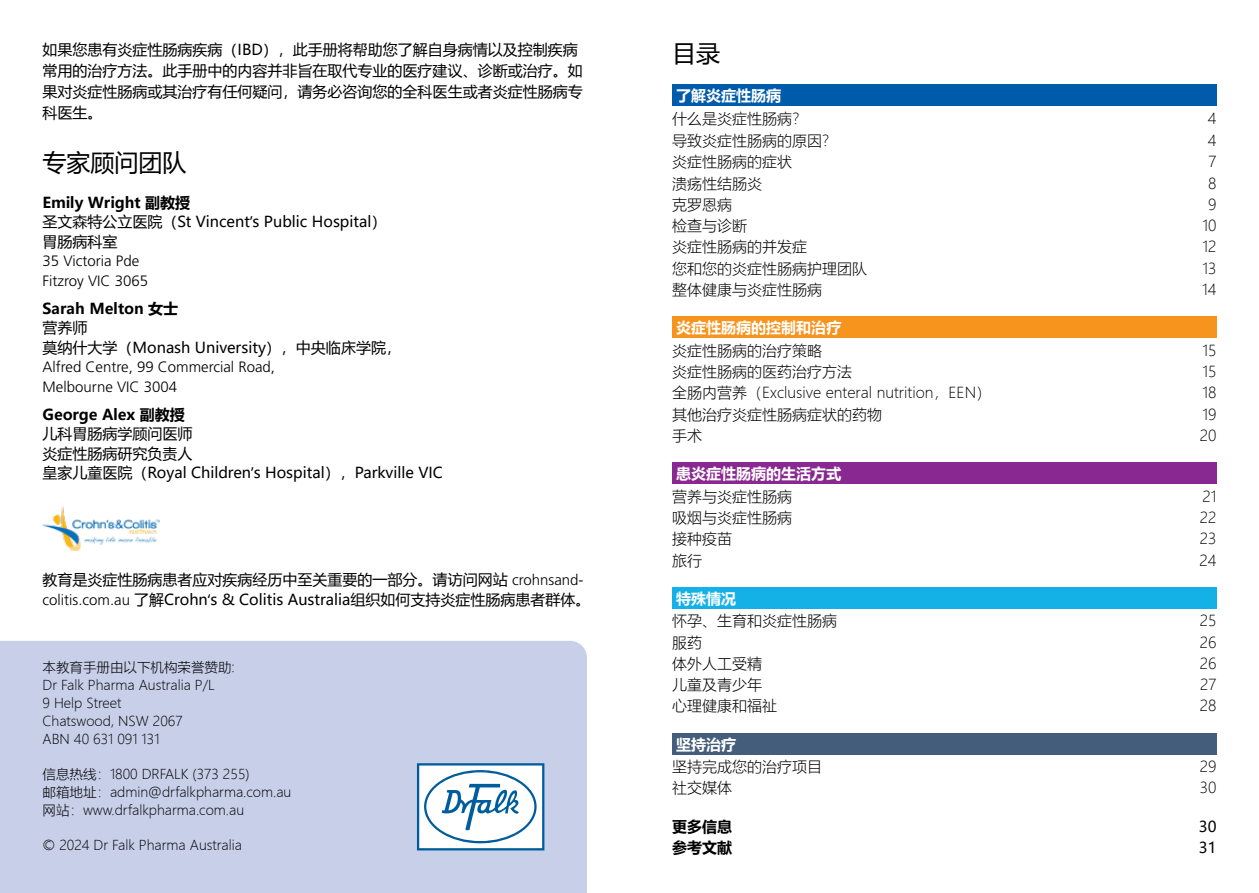
<style>
.page{position:relative;width:1259px;height:893px;background:#fff}
.page>*{position:absolute;margin:0;border:0;box-sizing:border-box;transform-origin:0 0}
.t1{font:24px "Microsoft Ya Hei";color:#000}
.t2{font:15px/19.5px "Microsoft Ya Hei";color:#000}
.t3{font:300 15px "Microsoft Ya Hei";color:#000}
.t4{font:300 15px/19.5px "Frutiger LT Std";color:#000}
.t5{font:700 15px "Microsoft Ya Hei";color:#fff}
.t6{font:700 15px "Microsoft Ya Hei";color:#000}
.t7{font:300 13.5px/18px "Microsoft Ya Hei";color:#000}
.s1{font-weight:700}
.s2{font-family:"Open Sans"}
.s3{font-family:"Frutiger LT Std";font-weight:300}
</style>
<div class="page">
<div style="left:0;top:641px;width:587px;height:252px;background:#c7cfe9"></div>
<img style="left:43px;top:506px;width:116px;height:44px">
<svg style="left:417px;top:763px;width:127px;height:87px"></svg>
<div style="left:672px;top:85px;width:544px;height:21px;background:#005baa"></div>
<div style="left:672px;top:317px;width:544px;height:21px;background:#f7941e"></div>
<div style="left:672px;top:463px;width:544px;height:21px;background:#892890"></div>
<div style="left:672px;top:587px;width:544px;height:21px;background:#14b1e7"></div>
<div style="left:672px;top:733px;width:544px;height:21px;background:#445d7b"></div>
<p class="t2" style="left:43px;top:38px;width:541px;line-height:21px">如果您患有炎症性肠病疾病（IBD），此手册将帮助您了解自身病情以及控制疾病常用的治疗方法。此手册中的内容并非旨在取代专业的医疗建议、诊断或治疗。如果对炎症性肠病或其治疗有任何疑问，请务必咨询您的全科医生或者炎症性肠病专科医生。</p>
<h1 class="t1" style="left:43px;top:146px;width:145px">专家顾问团队</h1>
<p class="t2" style="left:43px;top:192px;width:345px"><span class="s1">Emily Wright 副教授<br></span>圣文森特公立医院（St Vincent<span class="s2">’</span>s Public Hospital）胃肠病科室</p>
<p class="t4" style="left:43px;top:251px;width:107px">35 Victoria Pde<br>Fitzroy VIC 3065</p>
<p class="t6" style="left:43px;top:298px;width:137px">Sarah Melton 女士</p>
<p class="t2" style="left:43px;top:317px;width:360px">营养师<br>莫纳什大学（Monash University），中央临床学院，</p>
<p class="t4" style="left:43px;top:357px;width:234px">Alfred Centre, 99 Commercial Road,<br>Melbourne VIC 3004</p>
<p class="t6" style="left:43px;top:404px;width:144px">George Alex 副教授</p>
<p class="t2" style="left:43px;top:423px;width:402px">儿科胃肠病学顾问医师<br>炎症性肠病研究负责人<br>皇家儿童医院（Royal Children<span class="s2">’</span>s Hospital），Parkville VIC</p>
<p class="t2" style="left:43px;top:569px;width:549px">教育是炎症性肠病患者应对疾病经历中至关重要的一部分。请访问网站 <span class="s3">crohnsand&shy;colitis.com.au</span> 了解Crohn<span class="s2">‘</span>s &amp; Colitis Australia组织如何支持炎症性肠病患者群体。</p>
<p class="t7" style="left:43px;top:658px;width:194px">本教育手册由以下机构荣誉赞助:<br>Dr Falk Pharma Australia P/L<br>9 Help Street<br>Chatswood, NSW 2067<br>ABN 40 631 091 131</p>
<p class="t7" style="left:43px;top:765px;width:250px">信息热线：1800 DRFALK (373 255)<br>邮箱地址：admin@drfalkpharma.com.au网站：www.drfalkpharma.com.au</p>
<p class="t7" style="left:43px;top:836px;width:201px">© 2024 Dr Falk Pharma Australia</p>
<h1 class="t1" style="left:672px;top:37px;width:49px">目录</h1>
<p class="t5" style="left:676px;top:85px;width:106px">了解炎症性肠病</p>
<p class="t3" style="left:672px;top:109px;width:136px">什么是炎症性肠病？</p>
<p class="t3" style="left:1207px;top:109px;width:10px">4</p>
<p class="t3" style="left:672px;top:131px;width:158px">导致炎症性肠病的原因?</p>
<p class="t3" style="left:1207px;top:131px;width:10px">4</p>
<p class="t3" style="left:672px;top:152px;width:121px">炎症性肠病的症状</p>
<p class="t3" style="left:1208px;top:152px;width:10px">7</p>
<p class="t3" style="left:672px;top:173px;width:91px">溃疡性结肠炎</p>
<p class="t3" style="left:1208px;top:173px;width:10px">8</p>
<p class="t3" style="left:672px;top:194px;width:61px">克罗恩病</p>
<p class="t3" style="left:1208px;top:194px;width:10px">9</p>
<p class="t3" style="left:672px;top:216px;width:76px">检查与诊断</p>
<p class="t3" style="left:1202px;top:216px;width:16px">10</p>
<p class="t3" style="left:672px;top:237px;width:136px">炎症性肠病的并发症</p>
<p class="t3" style="left:1202px;top:237px;width:16px">12</p>
<p class="t3" style="left:672px;top:258px;width:196px">您和您的炎症性肠病护理团队</p>
<p class="t3" style="left:1202px;top:258px;width:16px">13</p>
<p class="t3" style="left:672px;top:280px;width:151px">整体健康与炎症性肠病</p>
<p class="t3" style="left:1202px;top:280px;width:16px">14</p>
<p class="t5" style="left:676px;top:318px;width:167px">炎症性肠病的控制和治疗</p>
<p class="t3" style="left:672px;top:341px;width:151px">炎症性肠病的治疗策略</p>
<p class="t3" style="left:1202px;top:341px;width:16px">15</p>
<p class="t3" style="left:672px;top:362px;width:181px">炎症性肠病的医药治疗方法</p>
<p class="t3" style="left:1202px;top:362px;width:16px">15</p>
<p class="t3" style="left:672px;top:383px;width:321px">全肠内营养（Exclusive enteral nutrition，EEN）</p>
<p class="t3" style="left:1202px;top:383px;width:16px">18</p>
<p class="t3" style="left:672px;top:404px;width:211px">其他治疗炎症性肠病症状的药物</p>
<p class="t3" style="left:1202px;top:404px;width:16px">19</p>
<p class="t3" style="left:672px;top:426px;width:31px">手术</p>
<p class="t3" style="left:1199px;top:426px;width:18px">20</p>
<p class="t5" style="left:676px;top:463px;width:167px">患炎症性肠病的生活方式</p>
<p class="t3" style="left:672px;top:486px;width:121px">营养与炎症性肠病</p>
<p class="t3" style="left:1202px;top:486px;width:16px">21</p>
<p class="t3" style="left:672px;top:508px;width:121px">吸烟与炎症性肠病</p>
<p class="t3" style="left:1199px;top:508px;width:18px">22</p>
<p class="t3" style="left:672px;top:529px;width:61px">接种疫苗</p>
<p class="t3" style="left:1199px;top:529px;width:18px">23</p>
<p class="t3" style="left:672px;top:550px;width:31px">旅行</p>
<p class="t3" style="left:1199px;top:550px;width:18px">24</p>
<p class="t5" style="left:676px;top:588px;width:61px">特殊情况</p>
<p class="t3" style="left:672px;top:611px;width:166px">怀孕、生育和炎症性肠病</p>
<p class="t3" style="left:1199px;top:611px;width:18px">25</p>
<p class="t3" style="left:672px;top:632px;width:31px">服药</p>
<p class="t3" style="left:1199px;top:632px;width:18px">26</p>
<p class="t3" style="left:672px;top:653px;width:91px">体外人工受精</p>
<p class="t3" style="left:1199px;top:653px;width:18px">26</p>
<p class="t3" style="left:672px;top:675px;width:91px">儿童及青少年</p>
<p class="t3" style="left:1200px;top:675px;width:18px">27</p>
<p class="t3" style="left:672px;top:696px;width:106px">心理健康和福祉</p>
<p class="t3" style="left:1199px;top:696px;width:18px">28</p>
<p class="t5" style="left:676px;top:734px;width:61px">坚持治疗</p>
<p class="t3" style="left:672px;top:757px;width:151px">坚持完成您的治疗项目</p>
<p class="t3" style="left:1199px;top:757px;width:18px">29</p>
<p class="t3" style="left:672px;top:778px;width:61px">社交媒体</p>
<p class="t3" style="left:1199px;top:778px;width:18px">30</p>
<p class="t6" style="left:672px;top:816px;width:61px">更多信息</p>
<p class="t2" style="left:1198px;top:816px;width:19px">30</p>
<p class="t6" style="left:672px;top:837px;width:61px">参考文献</p>
<p class="t2" style="left:1198px;top:837px;width:19px">31</p>
</div>
